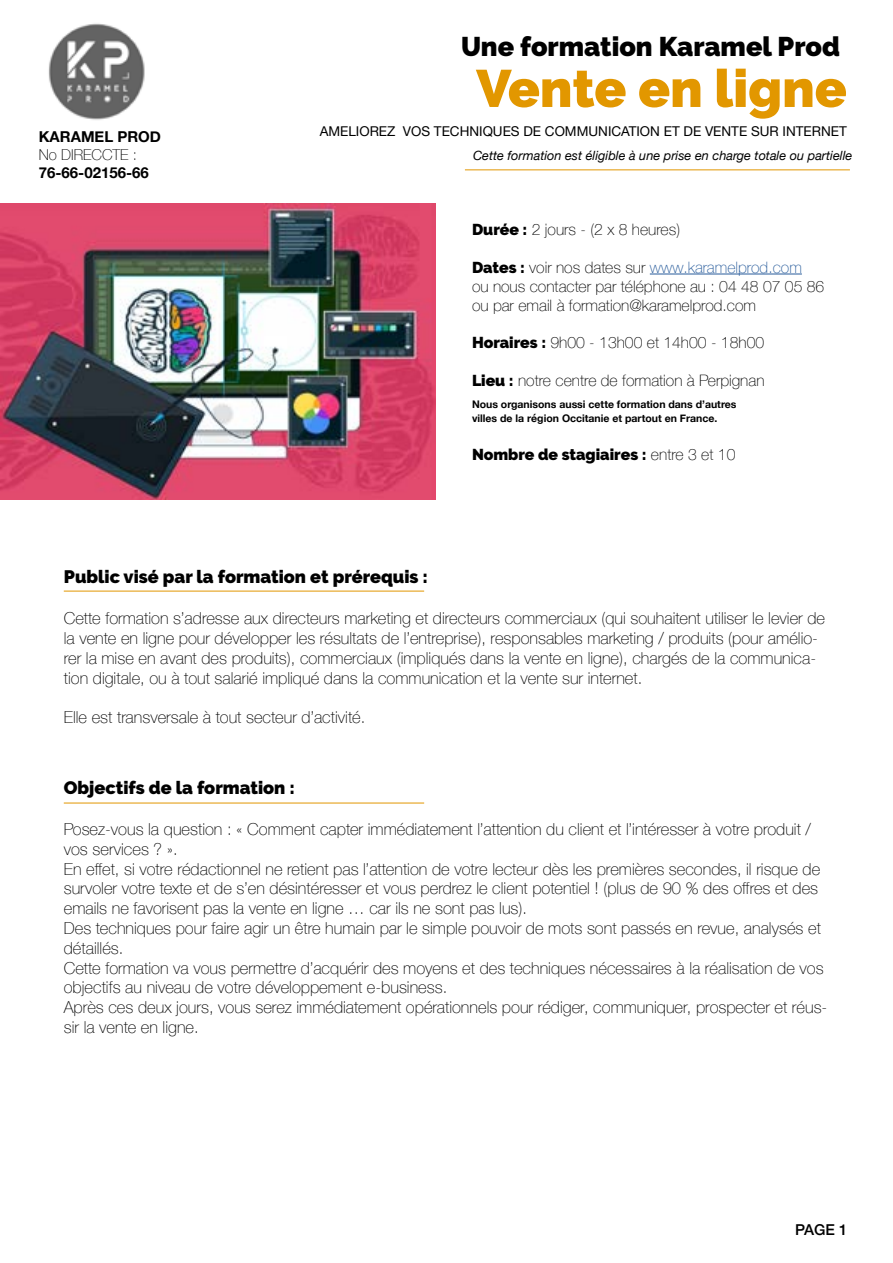
<style>
.page{position:relative;width:893px;height:1263px;background:#fff}
.page>*{position:absolute;margin:0;border:0;box-sizing:border-box;transform-origin:0 0}
.t1{font:900 52.5px "Raleway";color:#e29700}
.t2{font:900 27px "Raleway";color:#000}
.t3{font:900 18px "Raleway";color:#000}
.t4{font:100 16.5px/19.8px "Helvetica Neue";color:#000}
.t5{font:100 15.75px/18.9px "Helvetica Neue";color:#000}
.t6{font:900 15.75px "Raleway";color:#000}
.t7{font:700 15px "Helvetica Neue";color:#000}
.t8{font:100 15px "Helvetica Neue";color:#000}
.t9{font:500 15px "Helvetica Neue";color:#000}
.t10{font:13.5px "Helvetica Neue";color:#000}
.t11{font:italic 12.75px "Helvetica Neue";color:#000}
.t12{font:700 10.5px/13.5px "Helvetica Neue";color:#000}
.s1{font-family:"Raleway";font-weight:900}
.s2{color:#275b9b}
.s3{font-family:"Helvetica Neue";font-weight:100}
</style>
<div class="page">
<hr style="left:64px;top:591px;width:360px;height:1px;background:#e29700">
<hr style="left:64px;top:803px;width:360px;height:1px;background:#e29700">
<img style="left:48px;top:23px;width:97px;height:97px">
<hr style="left:465px;top:169px;width:385px;height:1px;background:#e29700">
<hr style="left:650px;top:274px;width:152px;height:1px;background:#275b9b">
<img style="left:0;top:204px;width:436px;height:295px">
<p class="t7" style="left:39px;top:125px;width:124px">KARAMEL PROD</p>
<p class="t8" style="left:39px;top:143px;width:100px">No DIRECCTE :</p>
<p class="t7" style="left:39px;top:161px;width:112px">76-66-02156-66</p>
<h2 class="t2" style="left:461px;top:30px;width:380px">Une formation Karamel Prod</h2>
<h1 class="t1" style="left:476px;top:58px;width:372px">Vente en ligne</h1>
<p class="t10" style="left:320px;top:121px;width:529px">AMELIOREZ VOS TECHNIQUES DE COMMUNICATION ET DE VENTE SUR INTERNET</p>
<p class="t11" style="left:473px;top:146px;width:381px">Cette formation est éligible à une prise en charge totale ou partielle</p>
<p class="t5" style="left:472px;top:219px;width:210px"><span class="s1">Durée :</span> 2 jours - (2 x 8 heures)</p>
<p class="t5" style="left:472px;top:257px;width:354px"><span class="s1">Dates :</span> voir nos dates sur <span class="s2">www.karamelprod.com<br></span>ou nous contacter par téléphone au : 04 48 07 05 86 ou par email à formation@karamelprod.com</p>
<p class="t5" style="left:472px;top:333px;width:294px"><span class="s1">Horaires :</span> 9h00 - 13h00 et 14h00 - 18h00</p>
<p class="t5" style="left:472px;top:370px;width:294px"><span class="s1">Lieu :</span> notre centre de formation à Perpignan</p>
<p class="t12" style="left:472px;top:398px;width:266px">Nous organisons aussi cette formation dans d’autres villes de la région Occitanie et partout en France.</p>
<p class="t6" style="left:472px;top:445px;width:265px">Nombre de stagiaires : <span class="s3">entre 3 et 10</span></p>
<p class="t3" style="left:64px;top:566px;width:366px">Public visé par la formation et prérequis :</p>
<p class="t4" style="left:64px;top:608px;width:763px">Cette formation s’adresse aux directeurs marketing et directeurs commerciaux (qui souhaitent utiliser le levier de la vente en ligne pour développer les résultats de l’entreprise), responsables marketing / produits (pour amélio&shy;rer la mise en avant des produits), commerciaux (impliqués dans la vente en ligne), chargés de la communica&shy;tion digitale, ou à tout salarié impliqué dans la communication et la vente sur internet.</p>
<p class="t4" style="left:64px;top:707px;width:303px">Elle est transversale à tout secteur d’activité.</p>
<p class="t3" style="left:64px;top:777px;width:233px">Objectifs de la formation :</p>
<p class="t4" style="left:64px;top:818px;width:765px">Posez-vous la question : « Comment capter immédiatement l’attention du client et l’intéresser à votre produit / vos services ? ».<br>En effet, si votre rédactionnel ne retient pas l’attention de votre lecteur dès les premières secondes, il risque de survoler votre texte et de s’en désintéresser et vous perdrez le client potentiel ! (plus de 90 % des offres et des emails ne favorisent pas la vente en ligne … car ils ne sont pas lus).<br>Des techniques pour faire agir un être humain par le simple pouvoir de mots sont passés en revue, analysés et détaillés.<br>Cette formation va vous permettre d’acquérir des moyens et des techniques nécessaires à la réalisation de vos objectifs au niveau de votre développement e-business.<br>Après ces deux jours, vous serez immédiatement opérationnels pour rédiger, communiquer, prospecter et réus&shy;sir la vente en ligne.</p>
<p class="t9" style="left:795px;top:1218px;width:54px">PAGE 1</p>
</div>
